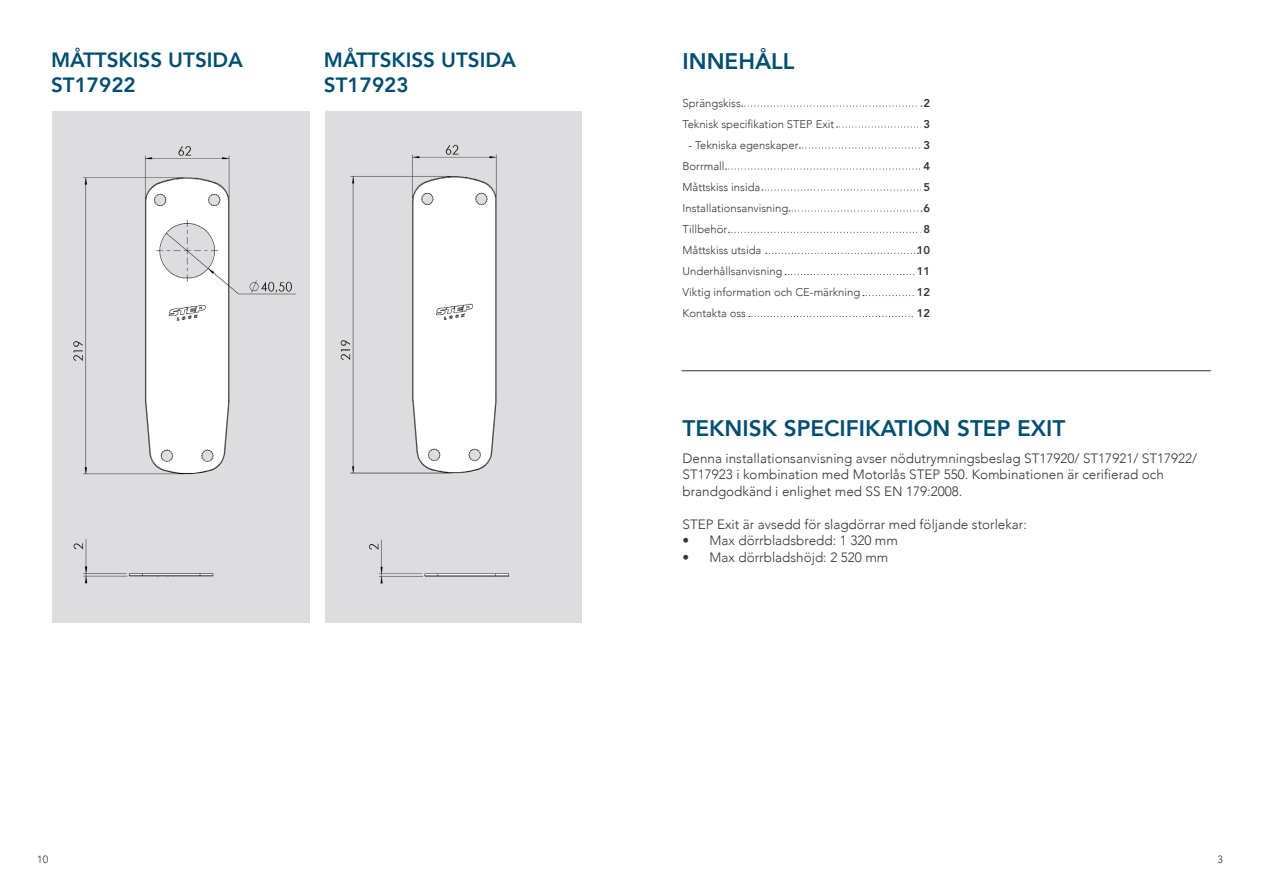
<style>
.page{position:relative;width:1263px;height:893px;background:#fff}
.page>*{position:absolute;margin:0;border:0;box-sizing:border-box;transform-origin:0 0}
.t1{font:800 22.5px "Avenir LT Com";color:#004e71}
.t2{font:800 20.7px/25.2px "Avenir LT Com";color:#004e71}
.t3{font:300 13.5px/16.5px "Avenir LT Com";color:#323640}
.t4{font:300 11.25px "Avenir LT Com";color:#323640}
.t5{font:800 11.25px "Avenir LT Com";color:#323640}
.t6{font:300 10.5px "Avenir LT Com";color:#323640}
</style>
<div class="page">
<hr style="left:681px;top:370px;width:530px;height:1px;background:#323640">
<svg style="left:836px;top:126px;width:85px;height:2px"></svg>
<svg style="left:799px;top:148px;width:121px;height:1px"></svg>
<svg style="left:725px;top:169px;width:195px;height:1px"></svg>
<svg style="left:762px;top:190px;width:159px;height:1px"></svg>
<svg style="left:729px;top:232px;width:192px;height:1px"></svg>
<svg style="left:785px;top:274px;width:130px;height:1px"></svg>
<svg style="left:748px;top:316px;width:165px;height:1px"></svg>
<svg style="left:863px;top:295px;width:51px;height:1px"></svg>
<svg style="left:742px;top:106px;width:180px;height:1px"></svg>
<svg style="left:789px;top:211px;width:133px;height:1px"></svg>
<svg style="left:766px;top:253px;width:152px;height:1px"></svg>
<div style="left:52px;top:111px;width:257px;height:512px;background:#dddde0"></div>
<img style="left:73px;top:146px;width:237px;height:358px">
<div style="left:325px;top:111px;width:257px;height:512px;background:#dddde0"></div>
<img style="left:283px;top:111px;width:214px;height:385px">
<img style="left:73px;top:539px;width:237px;height:75px">
<img style="left:296px;top:504px;width:214px;height:107px">
<p class="t2" style="left:51px;top:47px;width:194px">MÅTTSKISS UTSIDA<br>ST17922</p>
<p class="t2" style="left:324px;top:47px;width:194px">MÅTTSKISS UTSIDA<br>ST17923</p>
<p class="t1" style="left:682px;top:48px;width:114px">INNEHÅLL</p>
<p class="t4" style="left:682px;top:96px;width:60px">Sprängskiss</p>
<p class="t4" style="left:682px;top:117px;width:153px">Teknisk specifikation STEP Exit</p>
<p class="t4" style="left:688px;top:138px;width:112px">- Tekniska egenskaper</p>
<p class="t4" style="left:682px;top:159px;width:44px">Borrmall</p>
<p class="t4" style="left:682px;top:180px;width:79px">Måttskiss insida</p>
<p class="t4" style="left:682px;top:201px;width:107px">Installationsanvisning</p>
<p class="t4" style="left:682px;top:222px;width:46px">Tillbehör</p>
<p class="t4" style="left:682px;top:243px;width:80px">Måttskiss utsida</p>
<p class="t4" style="left:682px;top:264px;width:101px">Underhållsanvisning</p>
<p class="t4" style="left:682px;top:285px;width:179px">Viktig information och CE-märkning</p>
<p class="t4" style="left:682px;top:306px;width:65px">Kontakta oss</p>
<p class="t5" style="left:923px;top:96px;width:8px">2</p>
<p class="t5" style="left:923px;top:117px;width:8px">3</p>
<p class="t5" style="left:923px;top:138px;width:8px">3</p>
<p class="t5" style="left:923px;top:159px;width:8px">4</p>
<p class="t5" style="left:923px;top:180px;width:8px">5</p>
<p class="t5" style="left:923px;top:201px;width:8px">6</p>
<p class="t5" style="left:923px;top:222px;width:8px">8</p>
<p class="t5" style="left:917px;top:244px;width:15px">10</p>
<p class="t5" style="left:917px;top:265px;width:15px">11</p>
<p class="t5" style="left:917px;top:286px;width:15px">12</p>
<p class="t5" style="left:917px;top:307px;width:15px">12</p>
<p class="t1" style="left:682px;top:415px;width:384px">TEKNISK SPECIFIKATION STEP EXIT</p>
<p class="t3" style="left:682px;top:450px;width:516px">Denna installationsanvisning avser nödutrymningsbeslag ST17920/ ST17921/ ST17922/<br>ST17923 i kombination med Motorlås STEP 550. Kombinationen är cerifierad och brandgodkänd i enlighet med SS EN 179:2008.</p>
<p class="t3" style="left:682px;top:516px;width:346px">STEP Exit är avsedd för slagdörrar med följande storlekar:</p>
<p class="t3" style="left:682px;top:532px;width:217px">• Max dörrbladsbredd: 1 320 mm</p>
<p class="t3" style="left:682px;top:549px;width:207px">• Max dörrbladshöjd: 2 520 mm</p>
<p class="t6" style="left:37px;top:853px;width:12px">10</p>
<p class="t6" style="left:1217px;top:853px;width:7px">3</p>
</div>
